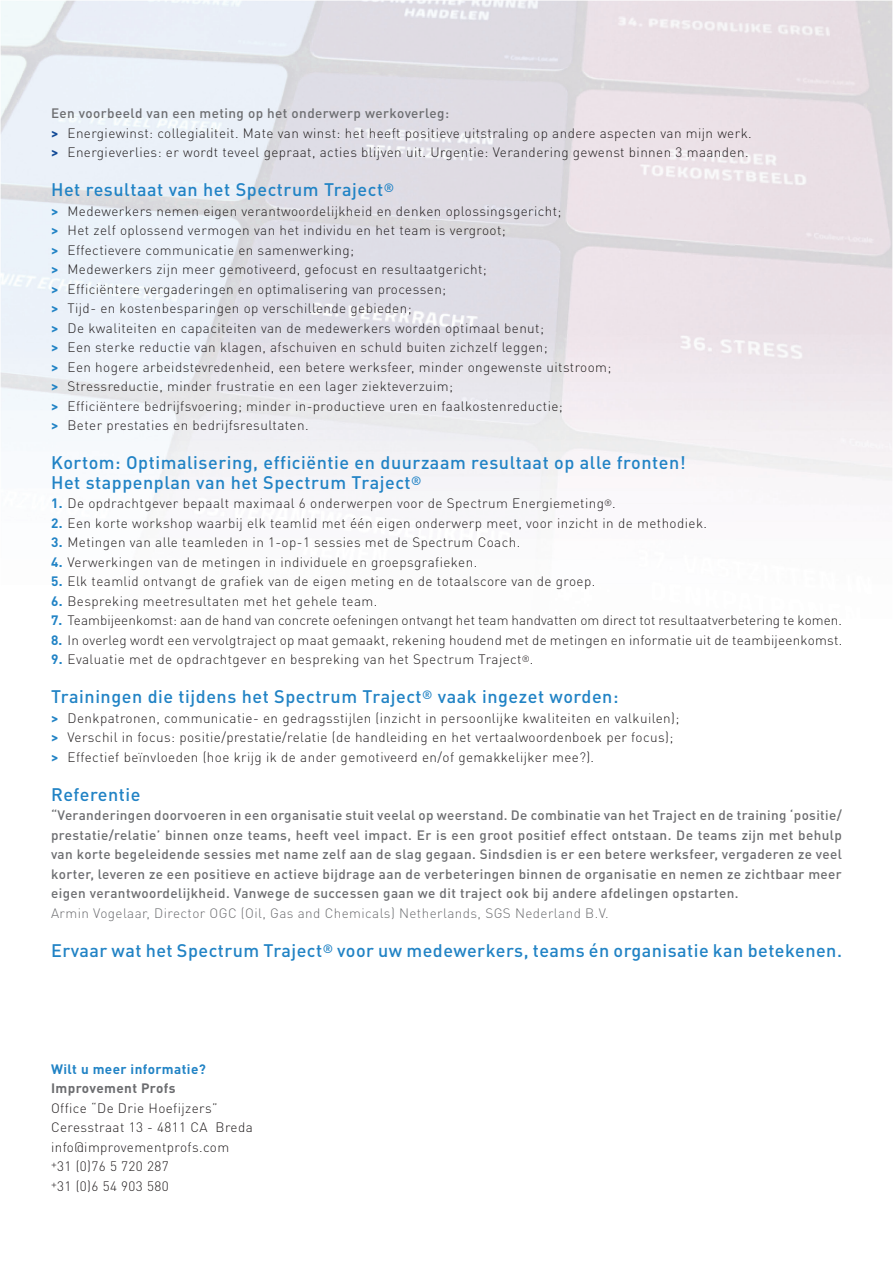
<style>
.page{position:relative;width:893px;height:1263px;background:#fff}
.page>*{position:absolute;margin:0;border:0;box-sizing:border-box;transform-origin:0 0}
.t1{font:500 18px/19.5px "DIN Pro";letter-spacing:.03em;color:#2183c5}
.t2{font:300 13.5px/19.5px "DIN Pro";letter-spacing:.03em;color:#231f20}
.t3{font:500 13.5px/19.5px "DIN Pro";letter-spacing:.03em;color:#6c6d70;text-align:justify}
.t4{font:300 13.5px "DIN Pro";letter-spacing:.005em;color:#231f20}
.t5{font:300 13.5px "DIN Pro";letter-spacing:.03em;color:#6c6d70}
.t6{font:700 13.5px "DIN Pro";letter-spacing:.03em;color:#2183c5}
.t7{font:700 13.5px "DIN Pro";letter-spacing:.03em;color:#6c6d70}
.s1{font-weight:500;color:#6c6d70}
.s2{font-weight:700;color:#114a97}
.s3{font-weight:700;color:#2183c5}
</style>
<div class="page">
<svg style="left:0;top:0;width:893px;height:520px"></svg>
<p class="t2" style="left:51px;top:103px;width:702px"><span class="s1">Een voorbeeld van een meting op het onderwerp werkoverleg:<br></span><span class="s2">&gt;</span> Energiewinst: collegialiteit. Mate van winst: het heeft positieve uitstraling op andere aspecten van mijn werk. <span class="s2">&gt;</span> Energieverlies: er wordt teveel gepraat, acties blijven uit. Urgentie: Verandering gewenst binnen 3 maanden.</p>
<h1 class="t1" style="left:51px;top:179px;width:345px">Het resultaat van het Spectrum Traject<sup>®</sup></h1>
<p class="t2" style="left:51px;top:200px;width:562px"><span class="s3">&gt;</span> Medewerkers nemen eigen verantwoordelijkheid en denken oplossingsgericht;<br><span class="s3">&gt;</span> Het zelf oplossend vermogen van het individu en het team is vergroot;<br><span class="s3">&gt;</span> Effectievere communicatie en samenwerking;<br><span class="s3">&gt;</span> Medewerkers zijn meer gemotiveerd, gefocust en resultaatgericht;<br><span class="s3">&gt;</span> Efficiëntere vergaderingen en optimalisering van processen;<br><span class="s3">&gt;</span> Tijd- en kostenbesparingen op verschillende gebieden;<br><span class="s3">&gt;</span> De kwaliteiten en capaciteiten van de medewerkers worden optimaal benut;<br><span class="s3">&gt;</span> Een sterke reductie van klagen, afschuiven en schuld buiten zichzelf leggen;<br><span class="s3">&gt;</span> Een hogere arbeidstevredenheid, een betere werksfeer, minder ongewenste uitstroom; <span class="s3">&gt;</span> Stressreductie, minder frustratie en een lager ziekteverzuim;<br><span class="s3">&gt;</span> Efficiëntere bedrijfsvoering; minder in-productieve uren en faalkostenreductie;<br><span class="s3">&gt;</span> Beter prestaties en bedrijfsresultaten.</p>
<h1 class="t1" style="left:51px;top:452px;width:636px">Kortom: Optimalisering, efficiëntie en duurzaam resultaat op alle fronten!<br>Het stappenplan van het Spectrum Traject<sup>®</sup></h1>
<p class="t2" style="left:51px;top:493px;width:566px"><span class="s3">1.</span> De opdrachtgever bepaalt maximaal 6 onderwerpen voor de Spectrum Energiemeting<sup>®</sup>.</p>
<p class="t2" style="left:51px;top:512px;width:658px"><span class="s3">2.</span> Een korte workshop waarbij elk teamlid met één eigen onderwerp meet, voor inzicht in de methodiek.</p>
<p class="t2" style="left:51px;top:532px;width:471px"><span class="s3">3.</span> Metingen van alle teamleden in 1-op-1 sessies met de Spectrum Coach.</p>
<p class="t2" style="left:51px;top:551px;width:428px"><span class="s3">4.</span> Verwerkingen van de metingen in individuele en groepsgrafieken.</p>
<p class="t2" style="left:51px;top:571px;width:546px"><span class="s3">5.</span> Elk teamlid ontvangt de grafiek van de eigen meting en de totaalscore van de groep.</p>
<p class="t2" style="left:51px;top:590px;width:328px"><span class="s3">6.</span> Bespreking meetresultaten met het gehele team.</p>
<p class="t4" style="left:51px;top:611px;width:792px"><span class="s3">7.</span> Teambijeenkomst: aan de hand van concrete oefeningen ontvangt het team handvatten om direct tot resultaatverbetering te komen.</p>
<p class="t2" style="left:51px;top:629px;width:793px"><span class="s3">8.</span> In overleg wordt een vervolgtraject op maat gemaakt, rekening houdend met de metingen en informatie uit de teambijeenkomst.</p>
<p class="t2" style="left:51px;top:649px;width:484px"><span class="s3">9.</span> Evaluatie met de opdrachtgever en bespreking van het Spectrum Traject<sup>®</sup>.</p>
<h1 class="t1" style="left:51px;top:686px;width:569px">Trainingen die tijdens het Spectrum Traject<sup>®</sup> vaak ingezet worden:</h1>
<p class="t2" style="left:51px;top:707px;width:630px"><span class="s3">&gt;</span> Denkpatronen, communicatie- en gedragsstijlen (inzicht in persoonlijke kwaliteiten en valkuilen); <span class="s3">&gt;</span> Verschil in focus: positie/prestatie/relatie (de handleiding en het vertaalwoordenboek per focus); <span class="s3">&gt;</span> Effectief beïnvloeden (hoe krijg ik de ander gemotiveerd en/of gemakkelijker mee?).</p>
<h1 class="t1" style="left:51px;top:784px;width:91px">Referentie</h1>
<p class="t3" style="left:51px;top:805px;width:792px">“Veranderingen doorvoeren in een organisatie stuit veelal op weerstand. De combinatie van het Traject en de training ‘positie/ prestatie/relatie’ binnen onze teams, heeft veel impact. Er is een groot positief effect ontstaan. De teams zijn met behulp van korte begeleidende sessies met name zelf aan de slag gegaan. Sindsdien is er een betere werksfeer, vergaderen ze veel korter, leveren ze een positieve en actieve bijdrage aan de verbeteringen binnen de organisatie en nemen ze zichtbaar meer eigen verantwoordelijkheid. Vanwege de successen gaan we dit traject ook bij andere afdelingen opstarten.</p>
<p class="t5" style="left:51px;top:903px;width:559px">Armin Vogelaar, Director OGC (Oil, Gas and Chemicals) Netherlands, SGS Nederland B.V.</p>
<h1 class="t1" style="left:51px;top:940px;width:792px">Ervaar wat het Spectrum Traject<sup>®</sup> voor uw medewerkers, teams én organisatie kan betekenen.</h1>
<p class="t6" style="left:51px;top:1059px;width:156px">Wilt u meer informatie?</p>
<p class="t7" style="left:51px;top:1079px;width:126px">Improvement Profs</p>
<p class="t2" style="left:51px;top:1097px;width:203px">Office “De Drie Hoefijzers”<br>Ceresstraat 13 - 4811 CA Breda info@improvementprofs.com <sup>+</sup>31 (0)76 5 720 287<br><sup>+</sup>31 (0)6 54 903 580</p>
</div>
